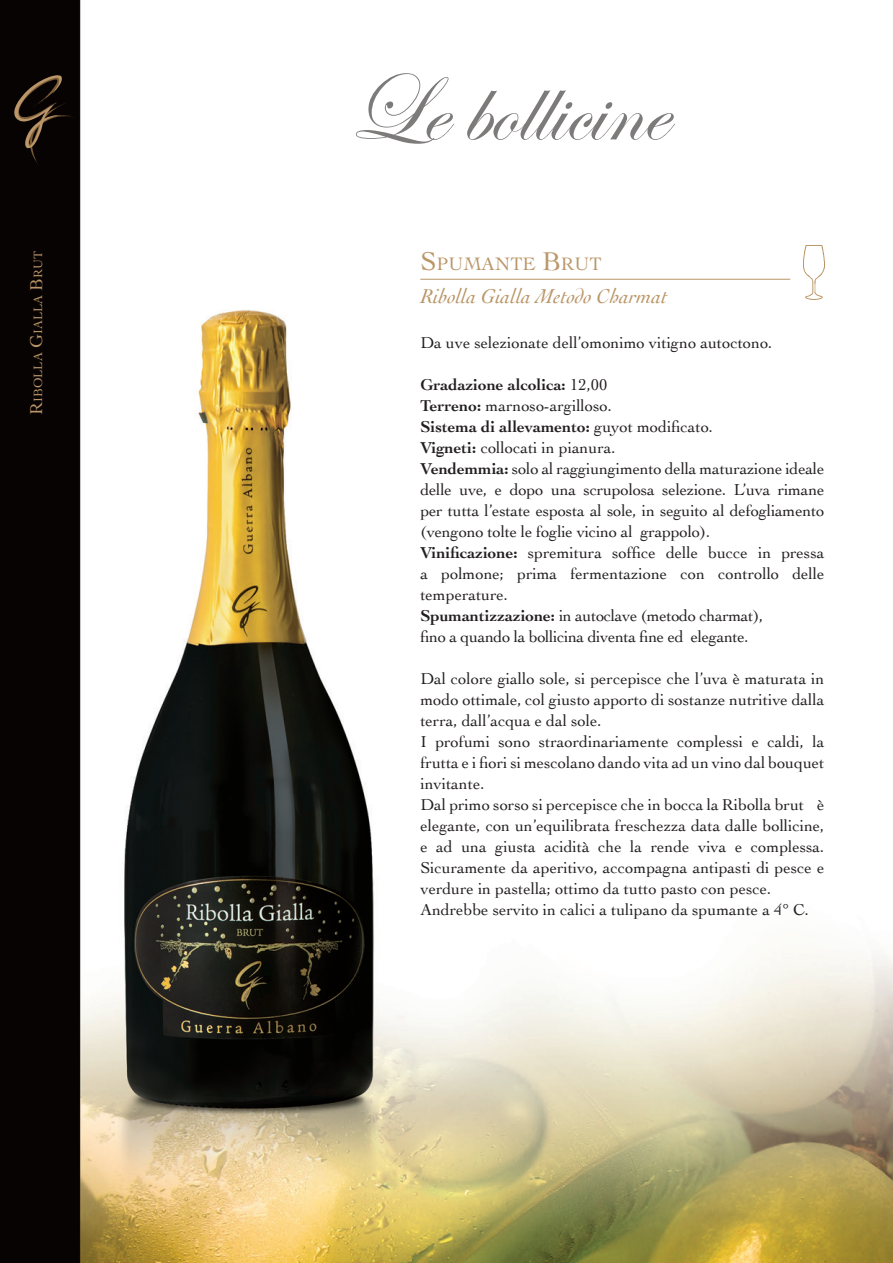
<style>
.page{position:relative;width:893px;height:1263px;background:#fff}
.page>*{position:absolute;margin:0;border:0;box-sizing:border-box;transform-origin:0 0}
.t1{font:97.5px "Edwardian Script ITC";color:#7d7a7a}
.t2{font:italic 21px "Cochin";color:#ba9668}
.t3{font:18.9px "Cochin";color:#ba9668}
.t4{font:16.5px/21px "Cochin";color:#231f20;text-align:justify}
.t5{font:16.5px "Cochin";letter-spacing:-.02em;color:#231f20}
.t6{font:700 16.5px "Cochin";color:#231f20}
.t7{font:12.6px "Cochin";color:#ba9668}
.s1{font-size:18px}
.s2{font-size:27px}
.s3{font-weight:400}
.s4{font-weight:700}
</style>
<div class="page">
<img style="left:0;top:0;width:893px;height:1263px">
<hr style="left:420px;top:279px;width:370px;height:1px;background:#ba9668">
<img style="left:803px;top:246px;width:21px;height:54px">
<div style="left:16px;top:75px;width:58px;height:91px;background:#080303"></div>
<img style="left:15px;top:75px;width:48px;height:74px">
<p class="t1" style="left:347px;top:56px;width:320px">Le bollicine</p>
<p class="t7" style="left:30px;top:415px;width:165px;rotate:-90deg"><span class="s1">R</span>IBOLLA <span class="s1">G</span>IALLA <span class="s1">B</span>RUT</p>
<p class="t3" style="left:420px;top:251px;width:183px"><span class="s2">S</span>PUMANTE <span class="s2">B</span>RUT</p>
<p class="t2" style="left:420px;top:282px;width:249px">Ribolla Gialla Metodo Charmat</p>
<p class="t4" style="left:420px;top:331px;width:353px">Da uve selezionate dell’omonimo vitigno autoctono.</p>
<p class="t6" style="left:420px;top:373px;width:188px">Gradazione alcolica: <span class="s3">12,00</span></p>
<p class="t4" style="left:420px;top:394px;width:193px"><span class="s4">Terreno:</span> marnoso-argilloso.</p>
<p class="t6" style="left:420px;top:415px;width:294px">Sistema di allevamento: <span class="s3">guyot modificato.</span></p>
<p class="t4" style="left:420px;top:436px;width:197px"><span class="s4">Vigneti:</span> collocati in pianura.</p>
<p class="t4" style="left:420px;top:457px;width:405px"><span class="s4">Vendemmia:</span> solo al raggiungimento della maturazione ideale delle uve, e dopo una scrupolosa selezione. L’uva rimane per tutta l’estate esposta al sole, in seguito al defogliamento (vengono tolte le foglie vicino al grappolo).</p>
<p class="t4" style="left:420px;top:541px;width:405px"><span class="s4">Vinificazione:</span> spremitura soffice delle bucce in pressa a polmone; prima fermentazione con controllo delle temperature.</p>
<p class="t5" style="left:420px;top:604px;width:344px"><span class="s4">Spumantizzazione:</span> in autoclave (metodo charmat),</p>
<p class="t5" style="left:420px;top:625px;width:330px">fino a quando la bollicina diventa fine ed elegante.</p>
<p class="t4" style="left:420px;top:667px;width:405px">Dal colore giallo sole, si percepisce che l’uva è maturata in modo ottimale, col giusto apporto di sostanze nutritive dalla terra, dall’acqua e dal sole.</p>
<p class="t4" style="left:420px;top:730px;width:405px">I profumi sono straordinariamente complessi e caldi, la frutta e i fiori si mescolano dando vita ad un vino dal bouquet invitante.</p>
<p class="t4" style="left:420px;top:793px;width:405px">Dal primo sorso si percepisce che in bocca la Ribolla brut è elegante, con un’equilibrata freschezza data dalle bollicine, e ad una giusta acidità che la rende viva e complessa.<br>Sicuramente da aperitivo, accompagna antipasti di pesce e verdure in pastella; ottimo da tutto pasto con pesce.</p>
<p class="t4" style="left:420px;top:898px;width:390px">Andrebbe servito in calici a tulipano da spumante a 4° C.</p>
</div>
